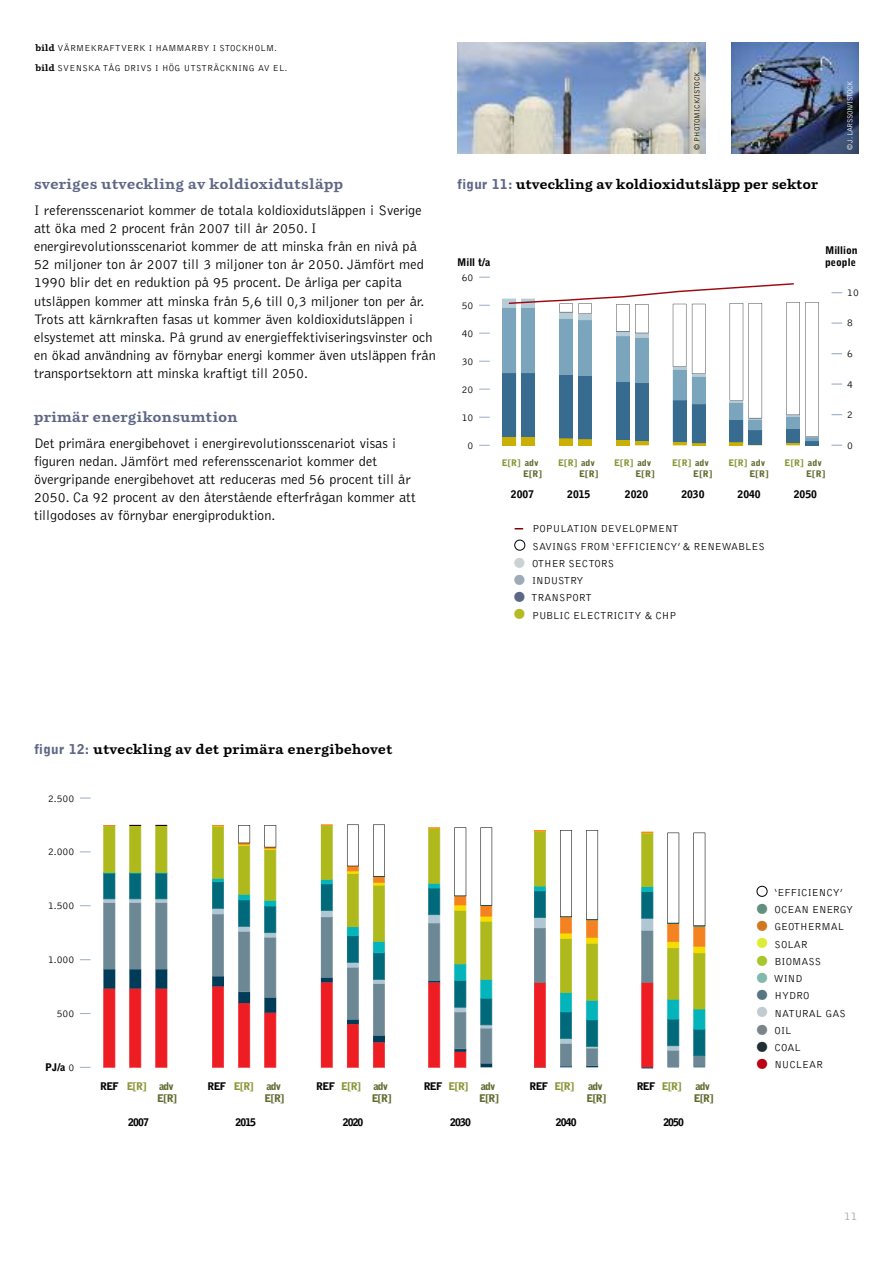
<style>
.page{position:relative;width:893px;height:1263px;background:#fff}
.page>*{position:absolute;margin:0;border:0;box-sizing:border-box;transform-origin:0 0}
.t1{font:300 14.25px/18px "Bell Gothic";color:#000}
.t2{font:700 14.25px "Parry";letter-spacing:.03em;color:#5e6785}
.t3{font:700 13.5px "Parry";letter-spacing:.02em;color:#000}
.t4{font:300 12px "Bell Gothic";color:#9cabb5}
.t5{font:300 10.5px "Bell Gothic";color:#000}
.t6{font:900 10.5px "Bell Gothic";letter-spacing:-.005em;color:#040503}
.t7{font:300 10.5px "Bell Gothic";letter-spacing:-.005em;color:#040503}
.t8{font:900 10.5px "Bell Gothic";letter-spacing:-.075em;color:#8a9537}
.t9{font:900 10.5px/12px "Bell Gothic";letter-spacing:-.085em;color:#606a2e}
.t10{font:300 9px "Bell Gothic";letter-spacing:.03em;color:#000}
.t11{font:900 9px "Bell Gothic";letter-spacing:-.005em;color:#899437}
.t12{font:900 9px/10.5px "Bell Gothic";letter-spacing:-.005em;color:#606a2e}
.t13{font:300 7.5px "Bell Gothic";letter-spacing:-.055em;color:#fff}
.t14{font:300 7.5px "Bell Gothic";color:#000}
.s1{font-family:"Parry";font-weight:700}
.s2{font-family:"Bell Gothic";font-weight:900;color:#5e6785}
.s3{color:#606a2e}
.s4{font-size:37.5px;color:#fff}
.s5{font-size:37.5px;color:#cad3d4}
.s6{font-size:37.5px;color:#9cabb5}
.s7{font-size:37.5px;color:#5e6785}
.s8{font-size:37.5px;color:#b5ba27}
.s9{font-weight:300}
.s10{font-size:37.5px;color:#628f81}
.s11{font-size:37.5px;color:#d1771d}
.s12{font-size:37.5px;color:#deec33}
.s13{font-size:37.5px;color:#a9c72d}
.s14{font-size:37.5px;color:#81b9ad}
.s15{font-size:37.5px;color:#577682}
.s16{font-size:37.5px;color:#c2cbcf}
.s17{font-size:37.5px;color:#7b8589}
.s18{font-size:37.5px;color:#202e36}
.s19{font-size:37.5px;color:#ba0014}
.s20{color:#040503}
</style>
<div class="page">
<img style="left:731px;top:43px;width:128px;height:110px">
<img style="left:457px;top:43px;width:249px;height:110px">
<svg style="left:831px;top:383px;width:11px;height:2px"></svg>
<svg style="left:831px;top:322px;width:11px;height:2px"></svg>
<svg style="left:503px;top:283px;width:316px;height:163px"></svg>
<svg style="left:103px;top:1056px;width:602px;height:12px"></svg>
<svg style="left:103px;top:1029px;width:602px;height:27px"></svg>
<svg style="left:103px;top:1009px;width:602px;height:20px"></svg>
<svg style="left:103px;top:953px;width:602px;height:56px"></svg>
<svg style="left:103px;top:947px;width:602px;height:6px"></svg>
<svg style="left:103px;top:825px;width:602px;height:122px"></svg>
<svg style="left:129px;top:824px;width:576px;height:102px"></svg>
<p class="t10" style="left:36px;top:45px;width:243px"><span class="s1">bild</span> VÄRMEKRAFTVERK I HAMMARBY I STOCKHOLM.</p>
<p class="t10" style="left:36px;top:65px;width:253px"><span class="s1">bild</span> SVENSKA TÅG DRIVS I HÖG UTSTRÄCKNING AV EL.</p>
<p class="t2" style="left:34px;top:179px;width:311px">sveriges utveckling av koldioxidutsläpp</p>
<p class="t1" style="left:34px;top:203px;width:403px">I referensscenariot kommer de totala koldioxidutsläppen i Sverige att öka med 2 procent från 2007 till år 2050. I energirevolutionsscenariot kommer de att minska från en nivå på 52 miljoner ton år 2007 till 3 miljoner ton år 2050. Jämfört med 1990 blir det en reduktion på 95 procent. De årliga per capita utsläppen kommer att minska från 5,6 till 0,3 miljoner ton per år.<br>Trots att kärnkraften fasas ut kommer även koldioxidutsläppen i elsystemet att minska. På grund av energieffektiviseringsvinster och en ökad användning av förnybar energi kommer även utsläppen från transportsektorn att minska kraftigt till 2050.</p>
<p class="t2" style="left:34px;top:411px;width:205px">primär energikonsumtion</p>
<p class="t1" style="left:34px;top:435px;width:383px">Det primära energibehovet i energirevolutionsscenariot visas i figuren nedan. Jämfört med referensscenariot kommer det övergripande energibehovet att reduceras med 56 procent till år 2050. Ca 92 procent av den återstående efterfrågan kommer att tillgodoses av förnybar energiproduktion.</p>
<p class="t14" style="left:694px;top:150px;width:80px;rotate:-90deg">© PHOTOMICK/ISTOCK</p>
<p class="t3" style="left:457px;top:179px;width:362px"><span class="s2">figur 11:</span> utveckling av koldioxidutsläpp per sektor</p>
<p class="t13" style="left:847px;top:150px;width:71px;rotate:-90deg">© J. LARSSON/ISTOCK</p>
<p class="t6" style="left:825px;top:246px;width:34px">Million</p>
<p class="t6" style="left:457px;top:258px;width:35px">Mill t/a</p>
<p class="t6" style="left:825px;top:259px;width:32px">people</p>
<p class="t7" style="left:462px;top:273px;width:13px">60</p>
<p class="t7" style="left:462px;top:301px;width:13px">50</p>
<p class="t7" style="left:462px;top:329px;width:13px">40</p>
<p class="t7" style="left:462px;top:357px;width:13px">30</p>
<p class="t7" style="left:462px;top:385px;width:13px">20</p>
<p class="t7" style="left:462px;top:413px;width:13px">10</p>
<p class="t7" style="left:467px;top:441px;width:7px">0</p>
<p class="t11" style="left:502px;top:460px;width:38px">E[R] <span class="s3">adv</span></p>
<p class="t6" style="left:511px;top:490px;width:25px">2007</p>
<p class="t12" style="left:523px;top:469px;width:21px">E[R]</p>
<p class="t11" style="left:558px;top:460px;width:38px">E[R] <span class="s3">adv</span></p>
<p class="t6" style="left:567px;top:490px;width:25px">2015</p>
<p class="t12" style="left:579px;top:469px;width:21px">E[R]</p>
<p class="t11" style="left:614px;top:460px;width:21px">E[R]</p>
<p class="t6" style="left:625px;top:490px;width:25px">2020</p>
<p class="t12" style="left:636px;top:458px;width:21px">adv<br>E[R]</p>
<p class="t11" style="left:672px;top:460px;width:38px">E[R] <span class="s3">adv</span></p>
<p class="t6" style="left:681px;top:490px;width:25px">2030</p>
<p class="t12" style="left:693px;top:469px;width:21px">E[R]</p>
<p class="t11" style="left:728px;top:460px;width:38px">E[R] <span class="s3">adv</span></p>
<p class="t6" style="left:737px;top:490px;width:25px">2040</p>
<p class="t12" style="left:749px;top:469px;width:21px">E[R]</p>
<p class="t5" style="left:532px;top:525px;width:148px">POPULATION DEVELOPMENT</p>
<p class="t5" style="left:510px;top:542px;width:256px"><span class="s4">•</span> SAVINGS FROM ‘EFFICIENCY’ &amp; RENEWABLES</p>
<p class="t5" style="left:510px;top:560px;width:105px"><span class="s5">•</span> OTHER SECTORS</p>
<p class="t5" style="left:510px;top:577px;width:75px"><span class="s6">•</span> INDUSTRY</p>
<p class="t5" style="left:510px;top:594px;width:83px"><span class="s7">•</span> TRANSPORT</p>
<p class="t5" style="left:510px;top:611px;width:168px"><span class="s8">•</span> PUBLIC ELECTRICITY &amp; CHP</p>
<p class="t12" style="left:806px;top:458px;width:21px">adv<br>E[R]</p>
<p class="t11" style="left:785px;top:460px;width:21px">E[R]</p>
<p class="t6" style="left:794px;top:490px;width:25px">2050</p>
<p class="t7" style="left:847px;top:289px;width:13px">10</p>
<p class="t7" style="left:847px;top:319px;width:7px">8</p>
<p class="t7" style="left:847px;top:350px;width:7px">6</p>
<p class="t7" style="left:847px;top:380px;width:7px">4</p>
<p class="t7" style="left:847px;top:411px;width:7px">2</p>
<p class="t7" style="left:847px;top:441px;width:7px">0</p>
<p class="t3" style="left:34px;top:744px;width:360px"><span class="s2">figur 12:</span> utveckling av det primära energibehovet</p>
<p class="t7" style="left:48px;top:794px;width:28px">2.500</p>
<p class="t7" style="left:48px;top:848px;width:28px">2.000</p>
<p class="t7" style="left:48px;top:902px;width:28px">1.500</p>
<p class="t7" style="left:48px;top:956px;width:28px">1.000</p>
<p class="t7" style="left:57px;top:1010px;width:19px">500</p>
<p class="t6" style="left:45px;top:1063px;width:31px">PJ/a <span class="s9">0</span></p>
<p class="t5" style="left:753px;top:888px;width:91px"><span class="s4">•</span> ‘EFFICIENCY’</p>
<p class="t5" style="left:753px;top:906px;width:102px"><span class="s10">•</span> OCEAN ENERGY</p>
<p class="t5" style="left:753px;top:923px;width:93px"><span class="s11">•</span> GEOTHERMAL</p>
<p class="t5" style="left:753px;top:940px;width:57px"><span class="s12">•</span> SOLAR</p>
<p class="t5" style="left:753px;top:957px;width:70px"><span class="s13">•</span> BIOMASS</p>
<p class="t5" style="left:753px;top:975px;width:51px"><span class="s14">•</span> WIND</p>
<p class="t5" style="left:753px;top:992px;width:58px"><span class="s15">•</span> HYDRO</p>
<p class="t5" style="left:753px;top:1009px;width:95px"><span class="s16">•</span> NATURAL GAS</p>
<p class="t5" style="left:753px;top:1026px;width:40px"><span class="s17">•</span> OIL</p>
<p class="t5" style="left:753px;top:1044px;width:50px"><span class="s18">•</span> COAL</p>
<p class="t5" style="left:753px;top:1061px;width:72px"><span class="s19">•</span> NUCLEAR</p>
<p class="t8" style="left:100px;top:1082px;width:48px"><span class="s20">REF</span> E[R]</p>
<p class="t6" style="left:128px;top:1118px;width:22px">2007</p>
<p class="t9" style="left:157px;top:1081px;width:21px">adv<br>E[R]</p>
<p class="t8" style="left:208px;top:1082px;width:48px"><span class="s20">REF</span> E[R]</p>
<p class="t6" style="left:235px;top:1118px;width:22px">2015</p>
<p class="t9" style="left:265px;top:1081px;width:21px">adv<br>E[R]</p>
<p class="t8" style="left:316px;top:1082px;width:46px"><span class="s20">REF</span> E[R]</p>
<p class="t6" style="left:343px;top:1118px;width:22px">2020</p>
<p class="t9" style="left:372px;top:1081px;width:21px">adv<br>E[R]</p>
<p class="t8" style="left:424px;top:1082px;width:46px"><span class="s20">REF</span> E[R]</p>
<p class="t6" style="left:450px;top:1118px;width:22px">2030</p>
<p class="t9" style="left:479px;top:1081px;width:21px">adv<br>E[R]</p>
<p class="t8" style="left:529px;top:1082px;width:46px"><span class="s20">REF</span> E[R]</p>
<p class="t6" style="left:556px;top:1118px;width:22px">2040</p>
<p class="t9" style="left:586px;top:1081px;width:21px">adv<br>E[R]</p>
<p class="t8" style="left:637px;top:1082px;width:46px"><span class="s20">REF</span> E[R]</p>
<p class="t6" style="left:663px;top:1118px;width:22px">2050</p>
<p class="t9" style="left:694px;top:1081px;width:21px">adv<br>E[R]</p>
<p class="t4" style="left:844px;top:1211px;width:15px">11</p>
</div>
